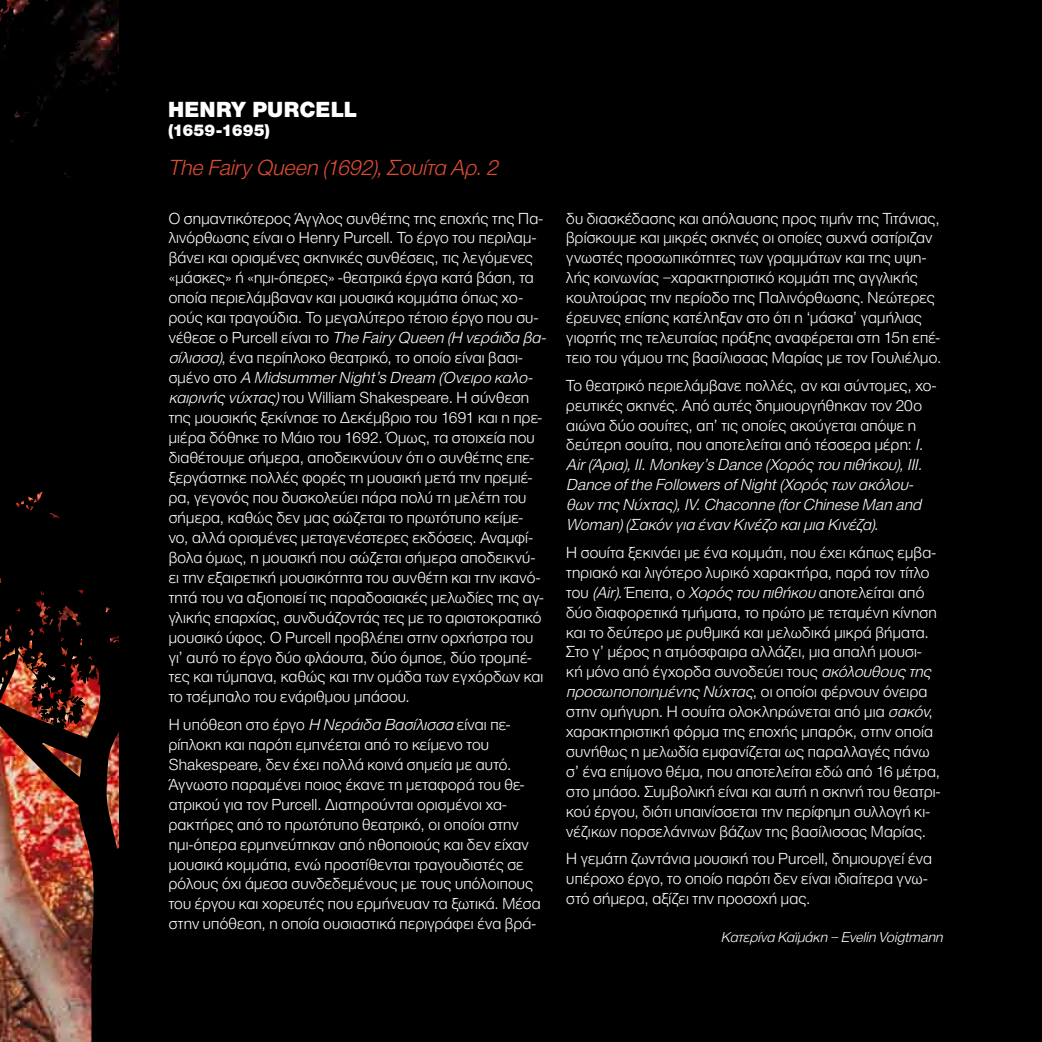
<style>
.page{position:relative;width:1042px;height:1042px;background:#fff}
.page>*{position:absolute;margin:0;border:0;box-sizing:border-box;transform-origin:0 0}
.t1{font:italic 300 22.75px "CF Helvetica";color:#dd4c34}
.t2{font:900 22.75px "CF Helvetica";letter-spacing:.005em;color:#fff}
.t3{font:900 17.5px "CF Helvetica";color:#fff}
.t4{font:300 16.62px/19.9px "CF Helvetica";letter-spacing:.01em;color:#fff}
.t5{font:italic 300 14.88px "CF Helvetica";color:#fff}
.s1{font-style:italic}
</style>
<div class="page">
<img style="left:0;top:0;width:119px;height:1042px">
<div style="left:119px;top:0;width:923px;height:1042px;background:#000"></div>
<h1 class="t2" style="left:168px;top:97px;width:191px">HENRY PURCELL</h1>
<p class="t3" style="left:168px;top:121px;width:103px">(1659-1695)</p>
<h1 class="t1" style="left:168px;top:155px;width:337px">The Fairy Queen (1692),Σουίτα Αρ.2</h1>
<p class="t4" style="left:169px;top:208px;width:381px">Ο σημαντικότερος Άγγλος συνθέτης της εποχής της Πα&shy;λινόρθωσης είναι ο Henry Purcell. Το έργο του περιλαμ&shy;βάνει και ορισμένες σκηνικές συνθέσεις, τις λεγόμενες «μάσκες» ή «ημι-όπερες» -θεατρικά έργα κατά βάση, τα οποία περιελάμβαναν και μουσικά κομμάτια όπως χο&shy;ρούς και τραγούδια. Το μεγαλύτερο τέτοιο έργο που συ&shy;ν έ θ ε σ ε ο P u r c e l l ε ίν α ι τ ο <span class="s1">The Fairy Queen (Η νεράιδα βα&shy;σίλισσα)</span>, ένα περίπλοκο θεατρικό, το οποίο είναι βασι-<br>σ μ έ ν ο σ τ ο <span class="s1">A MidsummerNight’s Dream (Όνειρο καλο&shy;καιρινής νύχτας)</span>του William Shakespeare. Η σύνθεση της μουσικής ξεκίνησε το Δεκέμβριο του 1691 και η πρε&shy;μιέρα δόθηκε το Μάιο του 1692. Όμως, τα στοιχεία που διαθέτουμε σήμερα, αποδεικνύουν ότι ο συνθέτης επε&shy;ξεργάστηκε πολλές φορές τη μουσική μετά την πρεμιέ&shy;ρα, γεγονός που δυσκολεύει πάρα πολύ τη μελέτη του σήμερα, καθώς δεν μας σώζεται το πρωτότυπο κείμε-<br>νο, αλλά ορισμένες μεταγενέστερες εκδόσεις. Αναμφί&shy;βολα όμως, η μουσική που σώζεται σήμερα αποδεικνύ&shy;ει την εξαιρετική μουσικότητα του συνθέτη και την ικανό&shy;τητά του να αξιοποιεί τις παραδοσιακές μελωδίες της αγ&shy;γλικής επαρχίας, συνδυάζοντάς τες με το αριστοκρατικό μουσικό ύφος. Ο Purcell προβλέπει στην ορχήστρα του γι’ αυτό το έργο δύο φλάουτα, δύο όμποε, δύο τρομπέ&shy;τες και τύμπανα, καθώς και την ομάδα των εγχόρδων και το τσέμπαλο του ενάριθμου μπάσου.</p>
<p class="t4" style="left:169px;top:714px;width:373px">Η υπόθεση στο έργο <span class="s1">Η Νεράιδα Βασίλισσα</span> είναι πε&shy;ρίπλοκη και παρότι εμπνέεται από το κείμενο του Shakespeare, δεν έχει πολλά κοινά σημεία με αυτό.<br>Άγνωστο παραμένει ποιος έκανε τη μεταφορά του θε&shy;ατρικού για τον Purcell. Διατηρούνται ορισμένοι χα&shy;ρακτήρες από το πρωτότυπο θεατρικό, οι οποίοι στην ημι-όπερα ερμηνεύτηκαν από ηθοποιούς και δεν είχαν μουσικά κομμάτια, ενώ προστίθενται τραγουδιστές σε ρόλους όχι άμεσα συνδεδεμένους με τους υπόλοιπους του έργου και χορευτές που ερμήνευαν τα ξωτικά. Μέσα στην υπόθεση, η οποία ουσιαστικά περιγράφει ένα βρά-</p>
<p class="t4" style="left:566px;top:208px;width:377px">δυ διασκέδασης και απόλαυσης προς τιμήν της Τιτάνιας, βρίσκουμε και μικρές σκηνές οι οποίες συχνά σατίριζαν γνωστές προσωπικότητες των γραμμάτων και της υψη&shy;λής κοινωνίας –χαρακτηριστικό κομμάτι της αγγλικής κουλτούρας την περίοδο της Παλινόρθωσης. Νεώτερες έρευνες επίσης κατέληξαν στο ότι η ‘μάσκα’ γαμήλιας γιορτής της τελευταίας πράξης αναφέρεται στη 15η επέ&shy;τειο του γάμου της βασίλισσας Μαρίας με τον Γουλιέλμο.</p>
<p class="t4" style="left:566px;top:375px;width:371px">Το θεατρικό περιελάμβανε πολλές, αν και σύντομες, χο&shy;ρευτικές σκηνές. Από αυτές δημιουργήθηκαν τον 20ο αιώνα δύο σουίτες, απ’ τις οποίες ακούγεται απόψε η δεύτερη σουίτα, που αποτελείται από τέσσερα μέρη: <span class="s1">I.<br>Air(Άρια),II.Monkey ’s Dance (Χορός του πιθήκου),III.<br>Dance ofthe Followers ofNight(Χορός των ακόλου&shy;θων της Νύχτας),IV.Chaconne (forChinese Man and Woman)(Σακόν για έναν Κινέζο καιμια Κινέζα)</span>.</p>
<p class="t4" style="left:566px;top:542px;width:375px">Η σουίτα ξεκινάει με ένα κομμάτι, που έχει κάπως εμβα&shy;τηριακό και λιγότερο λυρικό χαρακτήρα, παρά τον τίτλο του <span class="s1">(Air).</span>Έπειτα, ο <span class="s1">Χορός του πιθήκου</span> αποτελείται από δύο διαφορετικά τμήματα, το πρώτο με τεταμένη κίνηση και το δεύτερο με ρυθμικά και μελωδικά μικρά βήματα.<br>Στο γ’ μέρος η ατμόσφαιρα αλλάζει, μια απαλή μουσι&shy;κή μόνο από έγχορδα συνοδεύει τους <span class="s1">ακόλουθους της προσωποποιημένης Νύχτας</span>, ο ι ο π ο ίο ι φ έ ρ ν ο υ ν ό ν ε ι ρ α στην ομήγυρη. Η σουίτα ολοκληρώνεται από μια <span class="s1">σακόν</span>, χαρακτηριστική φόρμα της εποχής μπαρόκ, στην οποία συνήθως η μελωδία εμφανίζεται ως παραλλαγές πάνω σ’ ένα επίμονο θέμα, που αποτελείται εδώ από 16 μέτρα, στο μπάσο. Συμβολική είναι και αυτή η σκηνή του θεατρι&shy;κού έργου, διότι υπαινίσσεται την περίφημη συλλογή κι&shy;νέζικων πορσελάνινων βάζων της βασίλισσας Μαρίας.</p>
<p class="t4" style="left:566px;top:849px;width:367px">Η γεμάτη ζωντάνια μουσική του Purcell, δημιουργεί ένα υπέροχο έργο, το οποίο παρότι δεν είναι ιδιαίτερα γνω&shy;στό σήμερα, αξίζει την προσοχή μας.</p>
<p class="t5" style="left:721px;top:929px;width:227px">Κατερίνα Καϊμάκη – Evelin Voigtmann</p>
</div>
